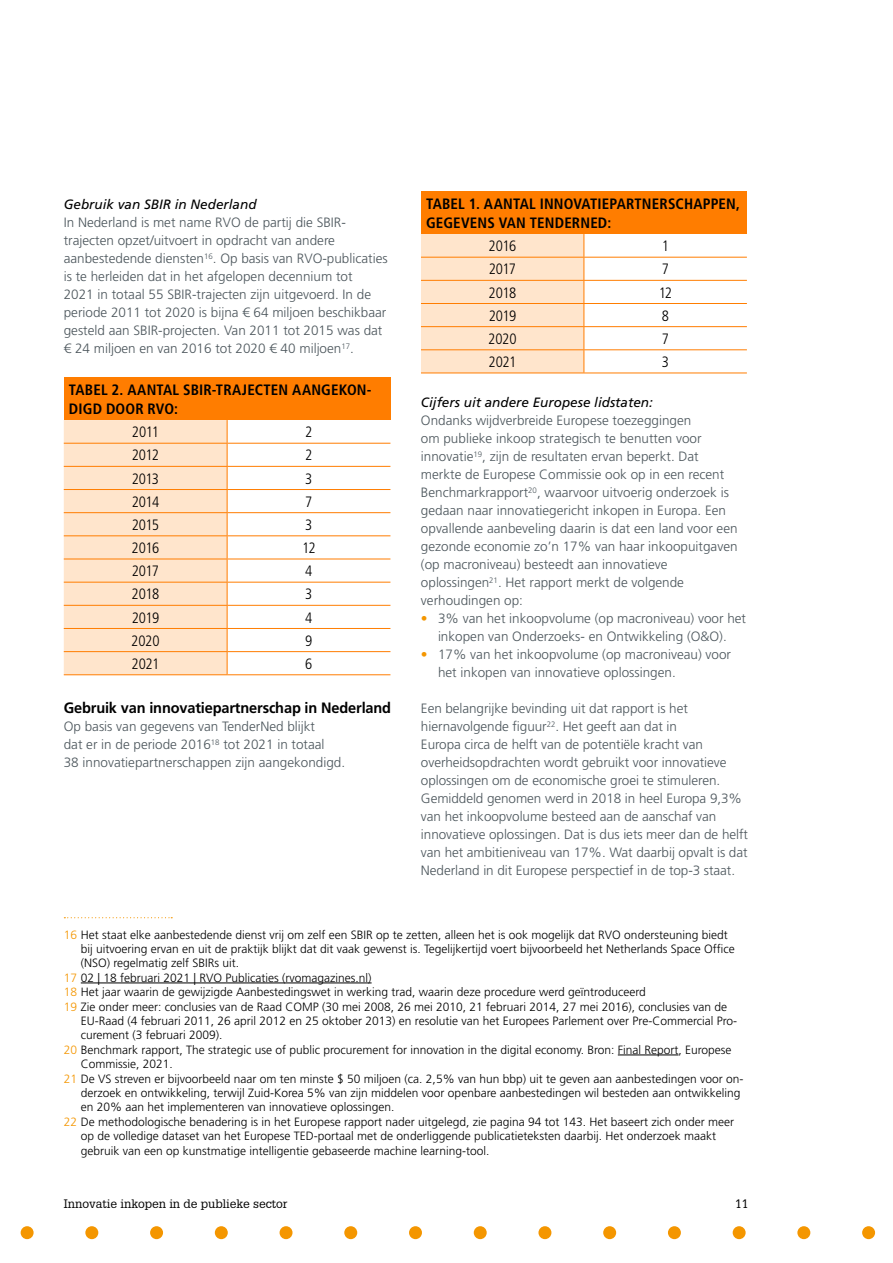
<style>
.page{position:relative;width:893px;height:1263px;background:#fff}
.page>*{position:absolute;margin:0;border:0;box-sizing:border-box;transform-origin:0 0}
.t1{font:700 condensed 15px/19.5px "Frutiger LT Std";letter-spacing:.01em;color:#000}
.t2{font:300 condensed 15px "Frutiger LT Std";letter-spacing:-.035em;color:#000}
.t3{font:700 15px "Frutiger LT Std";letter-spacing:-.01em;color:#000}
.t4{font:300 13.5px/18px "Frutiger LT Std";color:#4c565c}
.t5{font:italic 13.5px "Frutiger LT Std";color:#000}
.t6{font:300 12px "Frutiger LT Std";color:#000}
.t7{font:12px "Glypha LT Std";color:#000}
.s1{color:#f49600}
</style>
<div class="page">
<div style="left:21px;top:1226px;width:13px;height:13px;background:#f49600;border-radius:50%"></div>
<div style="left:85px;top:1226px;width:13px;height:13px;background:#f49600;border-radius:50%"></div>
<div style="left:150px;top:1226px;width:13px;height:13px;background:#f49600;border-radius:50%"></div>
<div style="left:215px;top:1226px;width:13px;height:13px;background:#f49600;border-radius:50%"></div>
<div style="left:280px;top:1226px;width:12px;height:13px;background:#f49600;border-radius:50%"></div>
<div style="left:344px;top:1226px;width:13px;height:13px;background:#f49600;border-radius:50%"></div>
<div style="left:409px;top:1226px;width:13px;height:13px;background:#f49600;border-radius:50%"></div>
<div style="left:474px;top:1226px;width:13px;height:13px;background:#f49600;border-radius:50%"></div>
<div style="left:538px;top:1226px;width:13px;height:13px;background:#f49600;border-radius:50%"></div>
<div style="left:603px;top:1226px;width:13px;height:13px;background:#f49600;border-radius:50%"></div>
<div style="left:668px;top:1226px;width:13px;height:13px;background:#f49600;border-radius:50%"></div>
<div style="left:733px;top:1226px;width:13px;height:13px;background:#f49600;border-radius:50%"></div>
<div style="left:797px;top:1226px;width:13px;height:13px;background:#f49600;border-radius:50%"></div>
<div style="left:862px;top:1226px;width:13px;height:13px;background:#f49600;border-radius:50%"></div>
<div style="left:64px;top:377px;width:326px;height:43px;background:#ff7d00"></div>
<hr style="left:227px;top:443px;width:163px;height:1px;background:#ff7d00">
<hr style="left:227px;top:466px;width:163px;height:1px;background:#ff7d00">
<hr style="left:227px;top:489px;width:163px;height:1px;background:#ff7d00">
<hr style="left:227px;top:512px;width:163px;height:1px;background:#ff7d00">
<hr style="left:227px;top:535px;width:163px;height:1px;background:#ff7d00">
<hr style="left:227px;top:582px;width:163px;height:1px;background:#ff7d00">
<hr style="left:227px;top:605px;width:163px;height:1px;background:#ff7d00">
<hr style="left:227px;top:628px;width:163px;height:1px;background:#ff7d00">
<hr style="left:227px;top:651px;width:163px;height:1px;background:#ff7d00">
<svg style="left:64px;top:420px;width:164px;height:254px;background:#ffe0c3"></svg>
<hr style="left:64px;top:559px;width:163px;height:1px;background:#ff7d00">
<hr style="left:227px;top:559px;width:163px;height:1px;background:#ff7d00">
<hr style="left:64px;top:674px;width:163px;height:1px;background:#ff7d00">
<hr style="left:227px;top:674px;width:163px;height:1px;background:#ff7d00">
<svg style="left:64px;top:917px;width:108px;height:1px"></svg>
<hr style="left:81px;top:983px;width:291px;height:1px;background:#000">
<hr style="left:618px;top:1055px;width:60px;height:1px;background:#000">
<div style="left:421px;top:191px;width:326px;height:43px;background:#ff7d00"></div>
<hr style="left:584px;top:257px;width:163px;height:1px;background:#ff7d00">
<hr style="left:584px;top:280px;width:163px;height:1px;background:#ff7d00">
<hr style="left:584px;top:303px;width:163px;height:1px;background:#ff7d00">
<hr style="left:584px;top:326px;width:163px;height:1px;background:#ff7d00">
<hr style="left:584px;top:349px;width:163px;height:1px;background:#ff7d00">
<svg style="left:421px;top:234px;width:164px;height:139px;background:#ffe0c2"></svg>
<hr style="left:421px;top:373px;width:163px;height:1px;background:#ff7d00">
<hr style="left:584px;top:373px;width:163px;height:1px;background:#ff7d00">
<p class="t5" style="left:64px;top:197px;width:194px">Gebruik van SBIR in Nederland</p>
<p class="t4" style="left:64px;top:214px;width:325px">In Nederland is met name RVO de partij die SBIR&shy;trajecten opzet/uitvoert in opdracht van andere aanbestedende diensten<sup>16</sup>. Op basis van RVO-publicaties is te herleiden dat in het afgelopen decennium tot<br>2021 in totaal 55 SBIR-trajecten zijn uitgevoerd. In de periode 2011 tot 2020 is bijna € 64 miljoen beschikbaar gesteld aan SBIR-projecten. Van 2011 tot 2015 was dat € 24 miljoen en van 2016 tot 2020 € 40 miljoen<sup>17</sup>.</p>
<p class="t1" style="left:69px;top:380px;width:304px">TABEL 2. AANTAL SBIR-TRAJECTEN AANGEKON-<br>DIGD DOOR RVO:</p>
<p class="t2" style="left:132px;top:424px;width:28px">2011</p>
<p class="t2" style="left:305px;top:424px;width:9px">2</p>
<p class="t2" style="left:132px;top:447px;width:29px">2012</p>
<p class="t2" style="left:305px;top:447px;width:9px">2</p>
<p class="t2" style="left:132px;top:470px;width:29px">2013</p>
<p class="t2" style="left:305px;top:470px;width:9px">3</p>
<p class="t2" style="left:132px;top:493px;width:29px">2014</p>
<p class="t2" style="left:305px;top:493px;width:9px">7</p>
<p class="t2" style="left:132px;top:516px;width:29px">2015</p>
<p class="t2" style="left:305px;top:516px;width:9px">3</p>
<p class="t2" style="left:132px;top:539px;width:29px">2016</p>
<p class="t2" style="left:302px;top:539px;width:15px">12</p>
<p class="t2" style="left:132px;top:562px;width:29px">2017</p>
<p class="t2" style="left:305px;top:562px;width:9px">4</p>
<p class="t2" style="left:132px;top:586px;width:29px">2018</p>
<p class="t2" style="left:305px;top:586px;width:9px">3</p>
<p class="t2" style="left:132px;top:609px;width:29px">2019</p>
<p class="t2" style="left:305px;top:609px;width:9px">4</p>
<p class="t2" style="left:131px;top:632px;width:30px">2020</p>
<p class="t2" style="left:305px;top:632px;width:9px">9</p>
<p class="t2" style="left:132px;top:655px;width:29px">2021</p>
<p class="t2" style="left:305px;top:655px;width:9px">6</p>
<p class="t3" style="left:64px;top:699px;width:329px">Gebruik van innovatiepartnerschap in Nederland</p>
<p class="t4" style="left:64px;top:718px;width:283px">Op basis van gegevens van TenderNed blijkt<br>dat er in de periode 2016<sup>18</sup> tot 2021 in totaal<br>38 innovatiepartnerschappen zijn aangekondigd.</p>
<p class="t1" style="left:426px;top:194px;width:315px">TABEL 1. AANTAL INNOVATIEPARTNERSCHAPPEN,<br>GEGEVENS VAN TENDERNED:</p>
<p class="t2" style="left:489px;top:238px;width:29px">2016</p>
<p class="t2" style="left:662px;top:238px;width:9px">1</p>
<p class="t2" style="left:489px;top:261px;width:29px">2017</p>
<p class="t2" style="left:662px;top:261px;width:9px">7</p>
<p class="t2" style="left:489px;top:284px;width:29px">2018</p>
<p class="t2" style="left:659px;top:284px;width:15px">12</p>
<p class="t2" style="left:489px;top:307px;width:29px">2019</p>
<p class="t2" style="left:662px;top:307px;width:9px">8</p>
<p class="t2" style="left:488px;top:330px;width:30px">2020</p>
<p class="t2" style="left:662px;top:330px;width:9px">7</p>
<p class="t2" style="left:489px;top:353px;width:29px">2021</p>
<p class="t2" style="left:662px;top:353px;width:9px">3</p>
<p class="t5" style="left:421px;top:395px;width:233px">Cijfers uit andere Europese lidstaten:</p>
<p class="t4" style="left:421px;top:412px;width:318px">Ondanks wijdverbreide Europese toezeggingen<br>om publieke inkoop strategisch te benutten voor innovatie<sup>19</sup>, zijn de resultaten ervan beperkt. Dat merkte de Europese Commissie ook op in een recent Benchmarkrapport<sup>20</sup>, waarvoor uitvoerig onderzoek is gedaan naar innovatiegericht inkopen in Europa. Een opvallende aanbeveling daarin is dat een land voor een gezonde economie zo’n 17% van haar inkoopuitgaven (op macroniveau) besteedt aan innovatieve oplossingen<sup>21</sup>. Het rapport merkt de volgende verhoudingen op:</p>
<p class="t4" style="left:421px;top:610px;width:327px;text-align:center"><span class="s1">•</span> 3% van het inkoopvolume (op macroniveau) voor het inkopen van Onderzoeks- en Ontwikkeling (O&amp;O).</p>
<p class="t4" style="left:438px;top:646px;width:295px;text-indent:-17px"><span class="s1">•</span> 17% van het inkoopvolume (op macroniveau) voor het inkopen van innovatieve oplossingen.</p>
<p class="t4" style="left:421px;top:700px;width:328px">Een belangrijke bevinding uit dat rapport is het hiernavolgende figuur<sup>22</sup>. Het geeft aan dat in<br>Europa circa de helft van de potentiële kracht van overheidsopdrachten wordt gebruikt voor innovatieve oplossingen om de economische groei te stimuleren.<br>Gemiddeld genomen werd in 2018 in heel Europa 9,3% van het inkoopvolume besteed aan de aanschaf van innovatieve oplossingen. Dat is dus iets meer dan de helft van het ambitieniveau van 17%. Wat daarbij opvalt is dat Nederland in dit Europese perspectief in de top-3 staat.</p>
<p class="t6" style="left:64px;top:927px;width:665px"><span class="s1">16</span> Het staat elke aanbestedende dienst vrij om zelf een SBIR op te zetten, alleen het is ook mogelijk dat RVO ondersteuning biedt</p>
<p class="t6" style="left:81px;top:942px;width:655px">bij uitvoering ervan en uit de praktijk blijkt dat dit vaak gewenst is. Tegelijkertijd voert bijvoorbeeld het Netherlands Space Office</p>
<p class="t6" style="left:81px;top:956px;width:160px">(NSO) regelmatig zelf SBIRs uit.</p>
<p class="t6" style="left:64px;top:971px;width:309px"><span class="s1">17</span> 02 | 18 februari 2021 | RVO Publicaties (rvomagazines.nl)</p>
<p class="t6" style="left:64px;top:985px;width:584px"><span class="s1">18</span> Het jaar waarin de gewijzigde Aanbestedingswet in werking trad, waarin deze procedure werd geïntroduceerd</p>
<p class="t6" style="left:64px;top:999px;width:665px"><span class="s1">19</span> Zie onder meer: conclusies van de Raad COMP (30 mei 2008, 26 mei 2010, 21 februari 2014, 27 mei 2016), conclusies van de</p>
<p class="t6" style="left:81px;top:1014px;width:658px">EU-Raad (4 februari 2011, 26 april 2012 en 25 oktober 2013) en resolutie van het Europees Parlement over Pre-Commercial Pro-</p>
<p class="t6" style="left:81px;top:1028px;width:143px">curement (3 februari 2009).</p>
<p class="t6" style="left:64px;top:1043px;width:669px"><span class="s1">20</span> Benchmark rapport, The strategic use of public procurement for innovation in the digital economy. Bron: Final Report, Europese</p>
<p class="t6" style="left:81px;top:1057px;width:94px">Commissie, 2021.</p>
<p class="t6" style="left:64px;top:1071px;width:681px"><span class="s1">21</span> De VS streven er bijvoorbeeld naar om ten minste $ 50 miljoen (ca. 2,5% van hun bbp) uit te geven aan aanbestedingen voor on-</p>
<p class="t6" style="left:81px;top:1086px;width:661px">derzoek en ontwikkeling, terwijl Zuid-Korea 5% van zijn middelen voor openbare aanbestedingen wil besteden aan ontwikkeling</p>
<p class="t6" style="left:81px;top:1100px;width:315px">en 20% aan het implementeren van innovatieve oplossingen.</p>
<p class="t6" style="left:64px;top:1115px;width:672px"><span class="s1">22</span> De methodologische benadering is in het Europese rapport nader uitgelegd, zie pagina 94 tot 143. Het baseert zich onder meer</p>
<p class="t6" style="left:81px;top:1129px;width:637px">op de volledige dataset van het Europese TED-portaal met de onderliggende publicatieteksten daarbij. Het onderzoek maakt</p>
<p class="t6" style="left:81px;top:1143px;width:410px">gebruik van een op kunstmatige intelligentie gebaseerde machine learning-tool.</p>
<p class="t7" style="left:64px;top:1196px;width:225px">Innovatie inkopen in de publieke sector</p>
<p class="t7" style="left:735px;top:1196px;width:15px">11</p>
</div>
